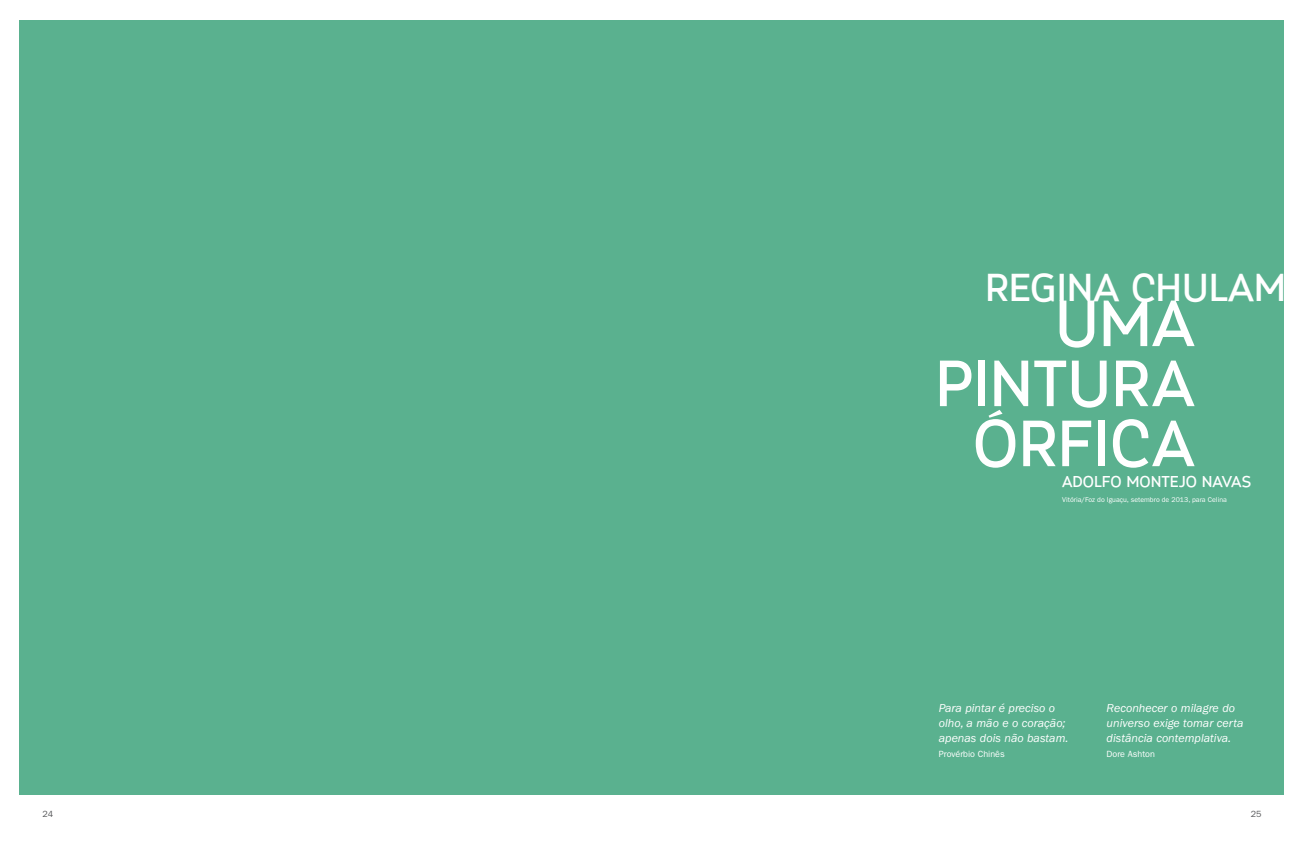
<style>
.page{position:relative;width:1304px;height:851px;background:#fff}
.page>*{position:absolute;margin:0;border:0;box-sizing:border-box;transform-origin:0 0}
.t1{font:65px/60px "Myra 4 F Caps";color:#fff;text-align:right}
.t2{font:39.6px "Myra 4 F Caps";color:#fff}
.t3{font:16px "Myra 4 F Caps";color:#fff}
.t4{font:italic 12px/15px "ITC Franklin Gothic Std";color:#fff}
.t5{font:9px "ITC Franklin Gothic Std";color:#fff}
.t6{font:9px "ITC Franklin Gothic Std";color:#58595b}
.t7{font:7px "ITC Franklin Gothic Std";color:#fff}
</style>
<div class="page">
<div style="left:20px;top:20px;width:1264px;height:774px;background:#5ab18f"></div>
<h2 class="t2" style="left:985px;top:267px;width:303px">REGINA CHULAM</h2>
<h1 class="t1" style="left:935px;top:295px;width:261px">UMA<br>PINTURA<br>ÓRFICA</h1>
<p class="t7" style="left:1062px;top:495px;width:166px">Vitória/Foz do Iguaçu, setembro de 2013, para Celina</p>
<h3 class="t3" style="left:1062px;top:473px;width:191px">ADOLFO MONTEJO NAVAS</h3>
<p class="t4" style="left:939px;top:700px;width:131px">Para pintar é preciso o olho, a mão e o coração; apenas dois não bastam.</p>
<p class="t5" style="left:939px;top:749px;width:67px">Provérbio Chinês</p>
<p class="t4" style="left:1107px;top:700px;width:138px">Reconhecer o milagre do universo exige tomar certa distância contemplativa.</p>
<p class="t5" style="left:1107px;top:749px;width:50px">Dore Ashton</p>
<p class="t6" style="left:43px;top:809px;width:12px">24</p>
<p class="t6" style="left:1251px;top:809px;width:12px">25</p>
</div>
